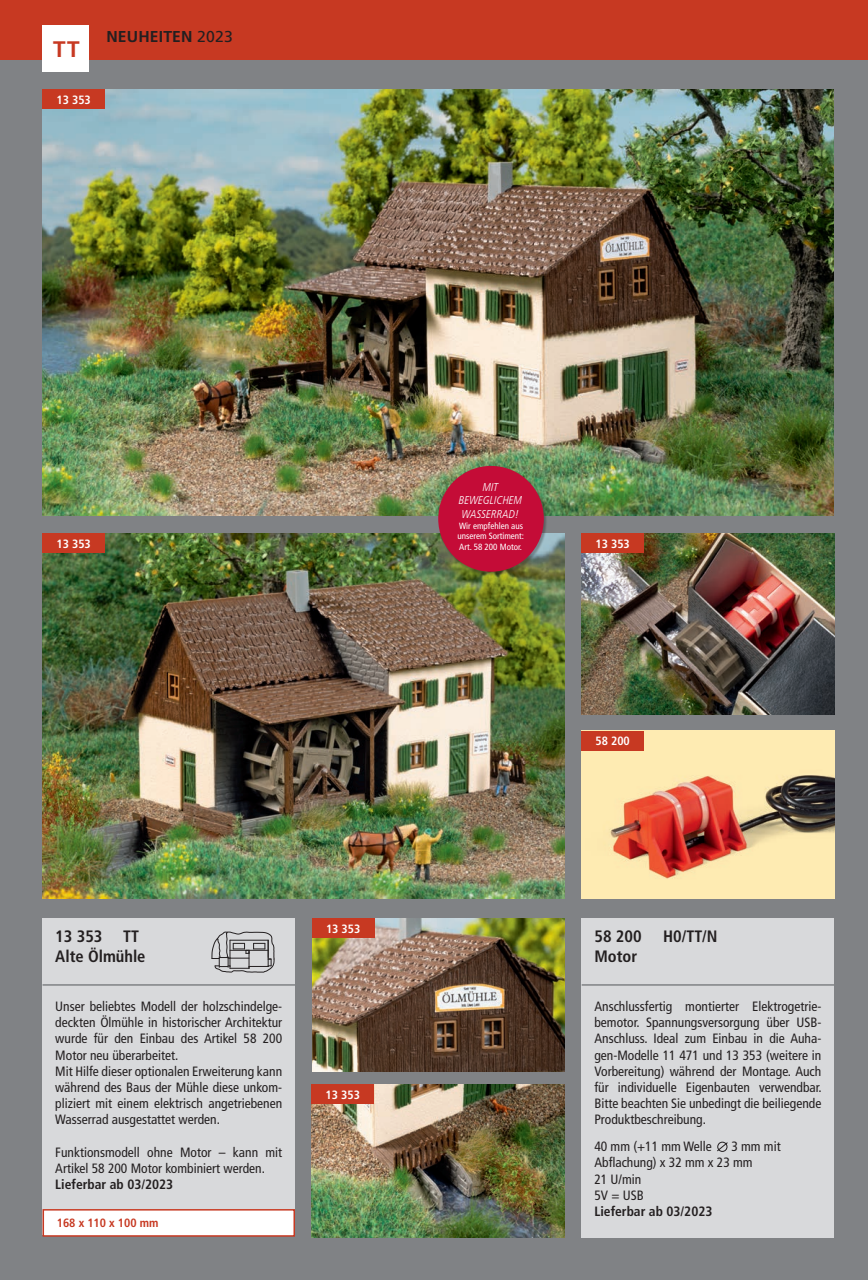
<style>
.page{position:relative;width:868px;height:1280px;background:#fff}
.page>*{position:absolute;margin:0;border:0;box-sizing:border-box;transform-origin:0 0}
.t1{font:700 22.5px "Frutiger LT Com";color:#c73922}
.Artikelnummer_Text{font:700 condensed 16.5px "Frutiger LT Com";color:#231f20}
.Art_-Bez_dt{font:700 condensed 16.5px "Frutiger LT Com";color:#231f20}
.Art_-Bez_eng{font:700 condensed 16.5px "Frutiger LT Com";color:#231f20}
.Artikelnummer_Text-2{font:700 15.75px "Frutiger LT Com";letter-spacing:.01em;color:#231f20}
.Text_dt{font:condensed 13.5px/16.2px "Frutiger LT Com";color:#231f20;text-align:justify}
.Text_dt-2{font:700 condensed 13.5px "Frutiger LT Com";color:#231f20}
.Artikelnummer_Bild{font:700 condensed 12px "Frutiger LT Com";color:#fff}
.KASTEN_Maße{font:700 condensed 12px "Frutiger LT Com";color:#c73922}
.Artikelnummer_Produk{font:700 condensed 12px "Frutiger LT Com";color:#fff}
.t2{font:italic 300 condensed 11.25px/13.5px "Frutiger LT Com";color:#fff}
.t3{font:condensed 9px/10.8px "Frutiger LT Com";color:#fff}
.s1{font-weight:400}
</style>
<div class="page">
<div style="left:0;top:0;width:867px;height:1280px;background:#808285"></div>
<div style="left:0;top:0;width:867px;height:60px;background:#c73922"></div>
<div style="left:43px;top:25px;width:46px;height:47px;background:#fff"></div>
<img style="left:43px;top:89px;width:790px;height:427px">
<div style="left:43px;top:89px;width:62px;height:20px;background:#c73922"></div>
<img style="left:581px;top:533px;width:253px;height:181px">
<div style="left:581px;top:533px;width:62px;height:20px;background:#c73922"></div>
<img style="left:43px;top:533px;width:521px;height:365px">
<img style="left:581px;top:731px;width:253px;height:167px">
<div style="left:581px;top:731px;width:62px;height:19px;background:#c73922"></div>
<div style="left:438px;top:467px;width:109px;height:110px;background:#231f20;opacity:.36"></div>
<div style="left:438px;top:466px;width:105px;height:106px;background:#c40c37;border-radius:50%"></div>
<div style="left:43px;top:533px;width:62px;height:20px;background:#c73922"></div>
<img style="left:312px;top:918px;width:252px;height:153px">
<div style="left:312px;top:918px;width:62px;height:20px;background:#c73922"></div>
<img style="left:311px;top:1084px;width:253px;height:153px">
<div style="left:311px;top:1084px;width:63px;height:20px;background:#c73922"></div>
<div style="left:43px;top:918px;width:252px;height:317px;background:#d8d9db"></div>
<hr style="left:43px;top:984px;width:252px;height:2px;background:#808285">
<div style="left:43px;top:1210px;width:251px;height:26px;background:#fff"></div>
<div style="left:43px;top:1209px;width:252px;height:28px;border:2px solid #c73922"></div>
<div style="left:581px;top:918px;width:253px;height:319px;background:#d8d9db"></div>
<hr style="left:581px;top:984px;width:253px;height:2px;background:#808285">
<svg style="left:211px;top:931px;width:64px;height:42px"></svg>
<svg style="left:717px;top:1141px;width:11px;height:11px"></svg>
<p class="t1" style="left:53px;top:36px;width:28px">TT</p>
<p class="Artikelnummer_Produk" style="left:56px;top:92px;width:36px">13 353</p>
<p class="Artikelnummer_Text-2" style="left:106px;top:27px;width:128px">NEUHEITEN <span class="s1">2023</span></p>
<p class="t2" style="left:482px;top:480px;width:17px">MIT</p>
<p class="t2" style="left:458px;top:494px;width:65px">BEWEGLICHEM<br>WASSERRAD!</p>
<p class="t3" style="left:457px;top:520px;width:68px">Wir empfehlen aus unserem Sortiment:</p>
<p class="Artikelnummer_Produk" style="left:56px;top:536px;width:36px">13 353</p>
<p class="t3" style="left:459px;top:542px;width:64px">Art. 58 200 Motor.</p>
<p class="Artikelnummer_Bild" style="left:595px;top:536px;width:36px">13 353</p>
<p class="Artikelnummer_Text" style="left:55px;top:927px;width:85px">13 353 TT</p>
<p class="Art_-Bez_dt" style="left:55px;top:947px;width:92px">Alte Ölmühle</p>
<p class="Text_dt" style="left:55px;top:998px;width:228px">Unser beliebtes Modell der holzschindelge&shy;deckten Ölmühle in historischer Architektur wurde für den Einbau des Artikel 58 200<br>Motor neu überarbeitet.</p>
<p class="Text_dt" style="left:55px;top:1063px;width:228px">Mit Hilfe dieser optionalen Erweiterung kann während des Baus der Mühle diese unkom&shy;pliziert mit einem elektrisch angetriebenen Wasserrad ausgestattet werden.</p>
<p class="Text_dt" style="left:55px;top:1144px;width:228px">Funktionsmodell ohne Motor – kann mit<br>Artikel 58 200 Motor kombiniert werden.</p>
<p class="Text_dt-2" style="left:55px;top:1176px;width:119px">Lieferbar ab 03/2023</p>
<p class="KASTEN_Maße" style="left:57px;top:1216px;width:103px">168 x 110 x 100 mm</p>
<p class="Artikelnummer_Bild" style="left:326px;top:921px;width:36px">13 353</p>
<p class="Artikelnummer_Bild" style="left:325px;top:1087px;width:36px">13 353</p>
<p class="Artikelnummer_Bild" style="left:595px;top:734px;width:36px">58 200</p>
<p class="Artikelnummer_Text" style="left:594px;top:927px;width:49px">58 200</p>
<p class="Artikelnummer_Text" style="left:663px;top:927px;width:56px">H0/TT/N</p>
<p class="Art_-Bez_eng" style="left:594px;top:947px;width:44px">Motor</p>
<p class="Text_dt" style="left:594px;top:998px;width:229px">Anschlussfertig montierter Elektrogetrie&shy;bemotor. Spannungsversorgung über USB-Anschluss. Ideal zum Einbau in die Auha&shy;gen-Modelle 11 471 und 13 353 (weitere in Vorbereitung) während der Montage. Auch für individuelle Eigenbauten verwendbar.<br>Bitte beachten Sie unbedingt die beiliegende Produktbeschreibung.</p>
<p class="Text_dt" style="left:594px;top:1138px;width:119px">40 mm (+11 mm Welle</p>
<p class="Text_dt" style="left:594px;top:1138px;width:188px;text-indent:137px">3 mm mit<br>Abflachung) x 32 mm x 23 mm</p>
<p class="Text_dt" style="left:594px;top:1171px;width:48px">21 U/min</p>
<p class="Text_dt" style="left:594px;top:1187px;width:51px">5V = USB</p>
<p class="Text_dt-2" style="left:594px;top:1203px;width:119px">Lieferbar ab 03/2023</p>
</div>
